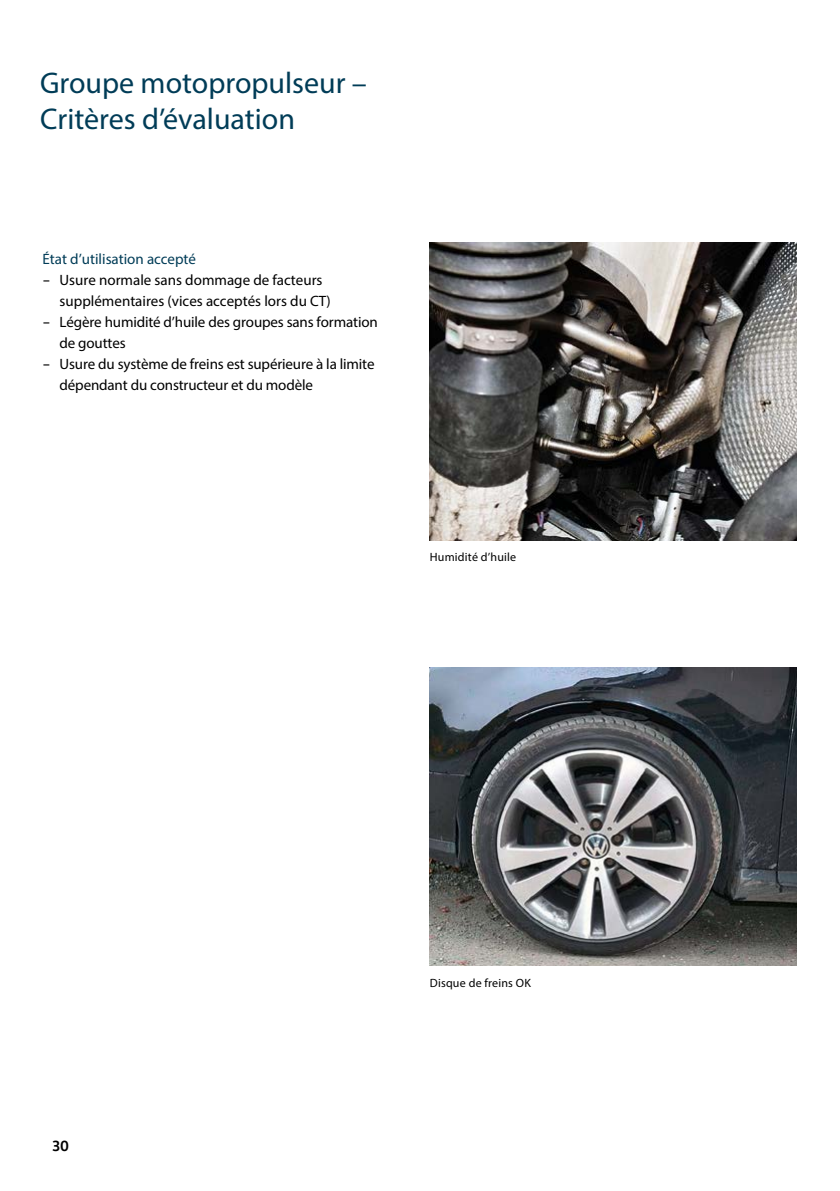
<style>
.page{position:relative;width:840px;height:1191px;background:#fff}
.page>*{position:absolute;margin:0;border:0;box-sizing:border-box;transform-origin:0 0}
.t1{font:30px/36px "Myriad Pro";color:#003c57}
.t2{font:15px/21.2px "Myriad Pro";letter-spacing:-.01em;color:#000}
.t3{font:15px "Myriad Pro";color:#003c57}
.t4{font:700 15px "VW Text";color:#000}
.t5{font:12px "Myriad Pro";letter-spacing:.015em;color:#000}
.s1{font-family:"VW Text"}
</style>
<div class="page">
<img style="left:429px;top:668px;width:366px;height:297px">
<img style="left:429px;top:242px;width:366px;height:298px">
<h1 class="t1" style="left:40px;top:64px;width:328px">Groupe motopropulseur –<br>Critères d’évaluation</h1>
<p class="t3" style="left:43px;top:249px;width:155px">État d’utilisation accepté</p>
<p class="t2" style="left:60px;top:269px;width:272px;text-indent:-17px"><span class="s1">–</span> Usure normale sans dommage de facteurs supplémentaires (vices acceptés lors du CT)</p>
<p class="t2" style="left:60px;top:311px;width:319px;text-indent:-17px"><span class="s1">–</span> Légère humidité d’huile des groupes sans formation de gouttes</p>
<p class="t2" style="left:60px;top:353px;width:316px;text-indent:-17px"><span class="s1">–</span> Usure du système de freins est supérieure à la limite dépendant du constructeur et du modèle</p>
<p class="t5" style="left:429px;top:550px;width:88px">Humidité d’huile</p>
<p class="t4" style="left:52px;top:1136px;width:18px">30</p>
<p class="t5" style="left:429px;top:975px;width:102px">Disque de freins OK</p>
</div>
